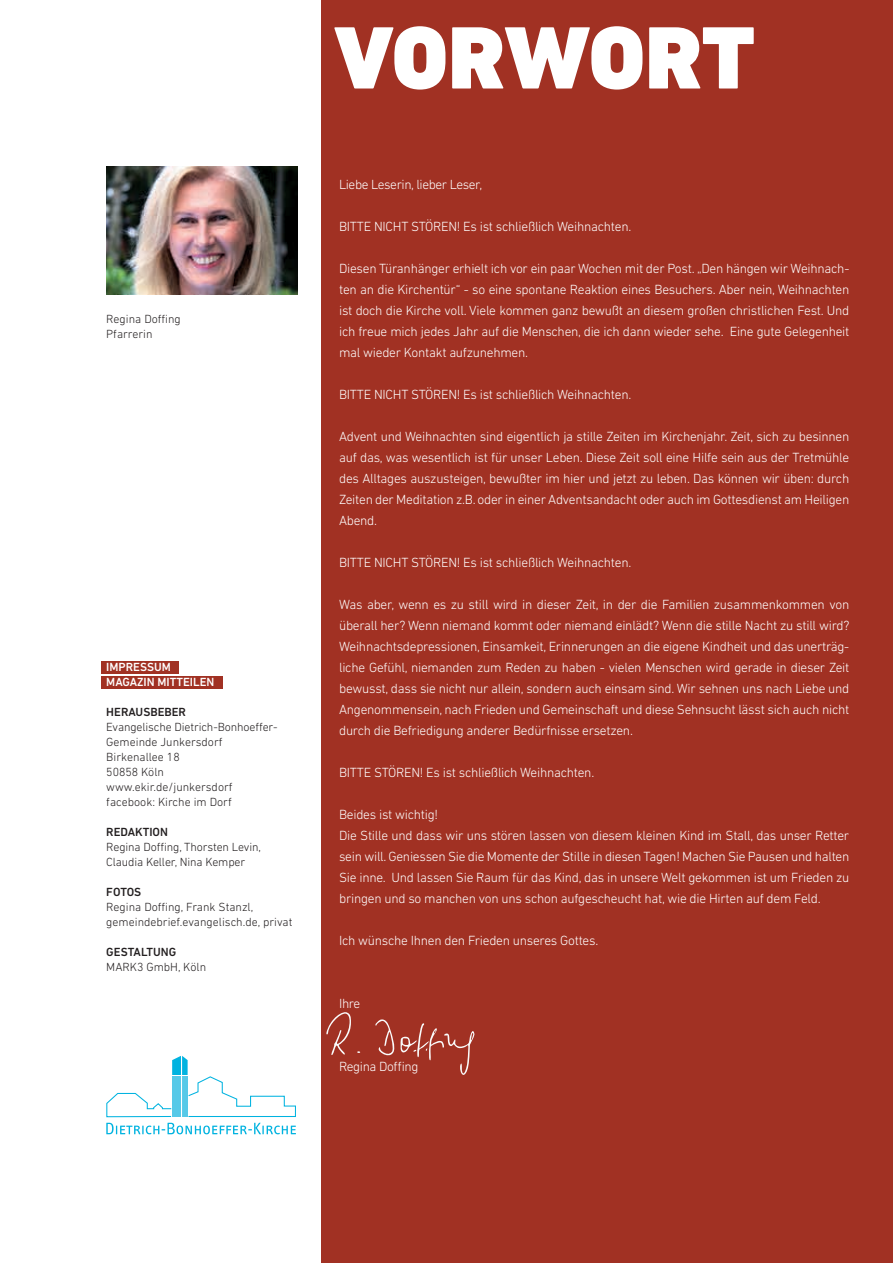
<style>
.page{position:relative;width:893px;height:1263px;background:#fff}
.page>*{position:absolute;margin:0;border:0;box-sizing:border-box;transform-origin:0 0}
.t1{font:900 90px "DIN Next LT Pro";letter-spacing:-.005em;color:#fff}
.t2{font:300 13.5px/21px "DIN Next LT Pro";letter-spacing:-.02em;color:#fff;text-align:justify}
.t3{font:300 12px/15px "DIN Next LT Pro";color:#231f20}
.t4{font:500 12px "DIN Next LT Pro";color:#231f20}
.t5{font:500 12px/15px "DIN Next LT Pro";color:#fff}
</style>
<div class="page">
<div style="left:321px;top:0;width:572px;height:1263px;background:#a13123"></div>
<img style="left:106px;top:166px;width:192px;height:128px">
<div style="left:101px;top:676px;width:122px;height:13px;background:#a13123"></div>
<div style="left:101px;top:661px;width:78px;height:13px;background:#a13123"></div>
<svg style="left:106px;top:1056px;width:190px;height:78px"></svg>
<svg style="left:326px;top:1012px;width:149px;height:63px"></svg>
<p class="t3" style="left:106px;top:312px;width:76px">Regina Doffing<br>Pfarrerin</p>
<p class="t5" style="left:106px;top:660px;width:110px">IMPRESSUM<br>MAGAZIN MITTEILEN</p>
<p class="t4" style="left:106px;top:705px;width:81px">HERAUSBEBER</p>
<p class="t3" style="left:106px;top:720px;width:173px">Evangelische Dietrich-Bonhoeffer-<br>Gemeinde Junkersdorf<br>Birkenallee 18<br>50858 Köln www.ekir.de/junkersdorf facebook: Kirche im Dorf</p>
<p class="t4" style="left:106px;top:825px;width:63px">REDAKTION</p>
<p class="t3" style="left:106px;top:840px;width:156px">Regina Doffing, Thorsten Levin,<br>Claudia Keller, Nina Kemper</p>
<p class="t4" style="left:106px;top:885px;width:36px">FOTOS</p>
<p class="t3" style="left:106px;top:900px;width:188px">Regina Doffing, Frank Stanzl, gemeindebrief.evangelisch.de, privat</p>
<p class="t4" style="left:106px;top:945px;width:71px">GESTALTUNG</p>
<p class="t3" style="left:106px;top:960px;width:101px">MARK3 GmbH, Köln</p>
<h1 class="t1" style="left:334px;top:4px;width:422px">VORWORT</h1>
<p class="t2" style="left:339px;top:174px;width:145px">Liebe Leserin, lieber Leser,</p>
<p class="t2" style="left:339px;top:216px;width:294px">BITTE NICHT STÖREN! Es ist schließlich Weihnachten.</p>
<p class="t2" style="left:339px;top:258px;width:512px">Diesen Türanhänger erhielt ich vor ein paar Wochen mit der Post. „Den hängen wir Weihnach&shy;ten an die Kirchentür“ - so eine spontane Reaktion eines Besuchers. Aber nein, Weihnachten ist doch die Kirche voll. Viele kommen ganz bewußt an diesem großen christlichen Fest. Und ich freue mich jedes Jahr auf die Menschen, die ich dann wieder sehe. Eine gute Gelegenheit mal wieder Kontakt aufzunehmen.</p>
<p class="t2" style="left:339px;top:384px;width:294px">BITTE NICHT STÖREN! Es ist schließlich Weihnachten.</p>
<p class="t2" style="left:339px;top:426px;width:512px">Advent und Weihnachten sind eigentlich ja stille Zeiten im Kirchenjahr. Zeit, sich zu besinnen auf das, was wesentlich ist für unser Leben. Diese Zeit soll eine Hilfe sein aus der Tretmühle des Alltages auszusteigen, bewußter im hier und jetzt zu leben. Das können wir üben: durch Zeiten der Meditation z.B. oder in einer Adventsandacht oder auch im Gottesdienst am Heiligen Abend.</p>
<p class="t2" style="left:339px;top:552px;width:294px">BITTE NICHT STÖREN! Es ist schließlich Weihnachten.</p>
<p class="t2" style="left:339px;top:594px;width:512px">Was aber, wenn es zu still wird in dieser Zeit, in der die Familien zusammenkommen von überall her? Wenn niemand kommt oder niemand einlädt? Wenn die stille Nacht zu still wird?<br>Weihnachtsdepressionen, Einsamkeit, Erinnerungen an die eigene Kindheit und das unerträg&shy;liche Gefühl, niemanden zum Reden zu haben - vielen Menschen wird gerade in dieser Zeit bewusst, dass sie nicht nur allein, sondern auch einsam sind. Wir sehnen uns nach Liebe und Angenommensein, nach Frieden und Gemeinschaft und diese Sehnsucht lässt sich auch nicht durch die Befriedigung anderer Bedürfnisse ersetzen.</p>
<p class="t2" style="left:339px;top:762px;width:257px">BITTE STÖREN! Es ist schließlich Weihnachten.</p>
<p class="t2" style="left:339px;top:804px;width:512px;text-align:left">Beides ist wichtig!<br>Die Stille und dass wir uns stören lassen von diesem kleinen Kind im Stall, das unser Retter sein will. Geniessen Sie die Momente der Stille in diesen Tagen! Machen Sie Pausen und halten Sie inne. Und lassen Sie Raum für das Kind, das in unsere Welt gekommen ist um Frieden zu bringen und so manchen von uns schon aufgescheucht hat, wie die Hirten auf dem Feld.</p>
<p class="t2" style="left:339px;top:930px;width:261px">Ich wünsche Ihnen den Frieden unseres Gottes.</p>
<p class="t2" style="left:339px;top:993px;width:23px">Ihre</p>
<p class="t2" style="left:339px;top:1056px;width:81px">Regina Doffing</p>
</div>
